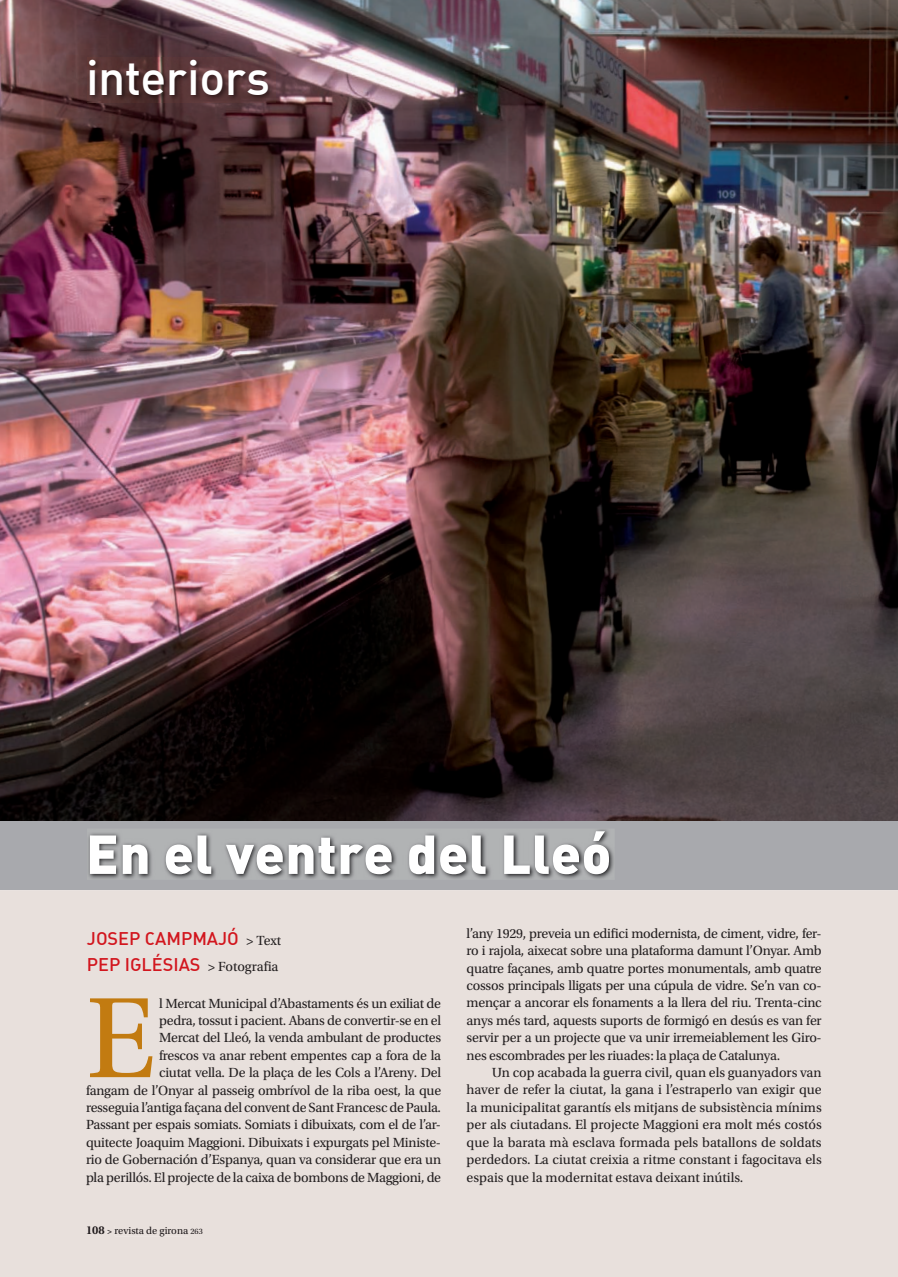
<style>
.page{position:relative;width:898px;height:1277px;background:#fff}
.page>*{position:absolute;margin:0;border:0;box-sizing:border-box;transform-origin:0 0}
.t1{font:120.6px "Utopia Std";color:#c27b11}
.t2{font:54px "DIN Black Alternate";letter-spacing:.01em;color:#fff}
.t3{font:48px "DIN Medium Alternate";letter-spacing:-.01em;color:#fff}
.t4{font:18px/25.5px "DIN Medium Alternate";color:#d2161e}
.t5{font:13.95px/17.4px "Utopia Std";letter-spacing:-.02em;color:#231f20;text-align:justify}
.t6{font:10.5px "Utopia Std";color:#231f20}
.s1{font-family:"Utopia Std";font-size:13.95px;color:#231f20}
.s2{font-weight:600;font-size:12px}
.s3{font-weight:600;font-size:9px}
.s4{font-size:8.25px}
</style>
<div class="page">
<div style="left:0;top:890px;width:898px;height:386px;background:#e8e0dc"></div>
<div style="left:87px;top:1225px;width:18px;height:8px;background:#e8e0dc"></div>
<svg style="left:108px;top:1229px;width:4px;height:4px"></svg>
<div style="left:115px;top:1226px;width:73px;height:9px;background:#e8e0dc"></div>
<div style="left:191px;top:1228px;width:11px;height:5px;background:#e8e0dc"></div>
<img style="left:0;top:0;width:898px;height:821px">
<img style="left:87px;top:58px;width:188px;height:44px">
<div style="left:0;top:821px;width:898px;height:69px;background:#a8a9ad"></div>
<img style="left:89px;top:830px;width:524px;height:48px">
<svg style="left:893px;top:1274px;width:5px;height:3px"></svg>
<h3 class="t3" style="left:86px;top:46px;width:186px">interiors</h3>
<h2 class="t2" style="left:86px;top:818px;width:527px">En el ventre del Lleó</h2>
<p class="t4" style="left:87px;top:925px;width:196px">JOSEP CAMPMAJÓ <span class="s1">&gt; Text<br></span>PEP IGLÉSIAS <span class="s1">&gt; Fotografia</span></p>
<p class="t5" style="left:86px;top:994px;width:357px;text-align:right">l Mercat Municipal d’Abastaments és un exiliat de<br>pedra, tossut i pacient. Abans de convertir-se en el<br>Mercat del Lleó, la venda ambulant de productes<br>frescos va anar rebent empentes cap a fora de la<br>ciutat vella. De la plaça de les Cols a l’Areny. Del<br>fangam de l’Onyar al passeig ombrívol de la riba oest, la que resseguia l’antiga façana del convent de Sant Francesc de Paula.<br>Passant per espais somiats. Somiats i dibuixats, com el de l’ar&shy;quitecte Joaquim Maggioni. Dibuixats i expurgats pel Ministe&shy;rio de Gobernación d’Espanya, quan va considerar que era un pla perillós. El projecte de la caixa de bombons de Maggioni, de</p>
<h1 class="t1" style="left:86px;top:972px;width:71px">E</h1>
<p class="t6" style="left:86px;top:1224px;width:118px"><span class="s2">108</span> <span class="s3">&gt;</span> revista de girona <span class="s4">263</span></p>
<p class="t5" style="left:467px;top:924px;width:357px">l’any 1929, preveia un edifici modernista, de ciment, vidre, fer&shy;ro i rajola, aixecat sobre una plataforma damunt l’Onyar. Amb quatre façanes, amb quatre portes monumentals, amb quatre cossos principals lligats per una cúpula de vidre. Se’n van co&shy;mençar a ancorar els fonaments a la llera del riu. Trenta-cinc anys més tard, aquests suports de formigó en desús es van fer servir per a un projecte que va unir irremeiablement les Giro&shy;nes escombrades per les riuades: la plaça de Catalunya.</p>
<p class="t5" style="left:467px;top:1063px;width:357px;text-indent:26px">Un cop acabada la guerra civil, quan els guanyadors van haver de refer la ciutat, la gana i l’estraperlo van exigir que la municipalitat garantís els mitjans de subsistència mínims per als ciutadans. El projecte Maggioni era molt més costós que la barata mà esclava formada pels batallons de soldats perdedors. La ciutat creixia a ritme constant i fagocitava els espais que la modernitat estava deixant inútils.</p>
</div>
